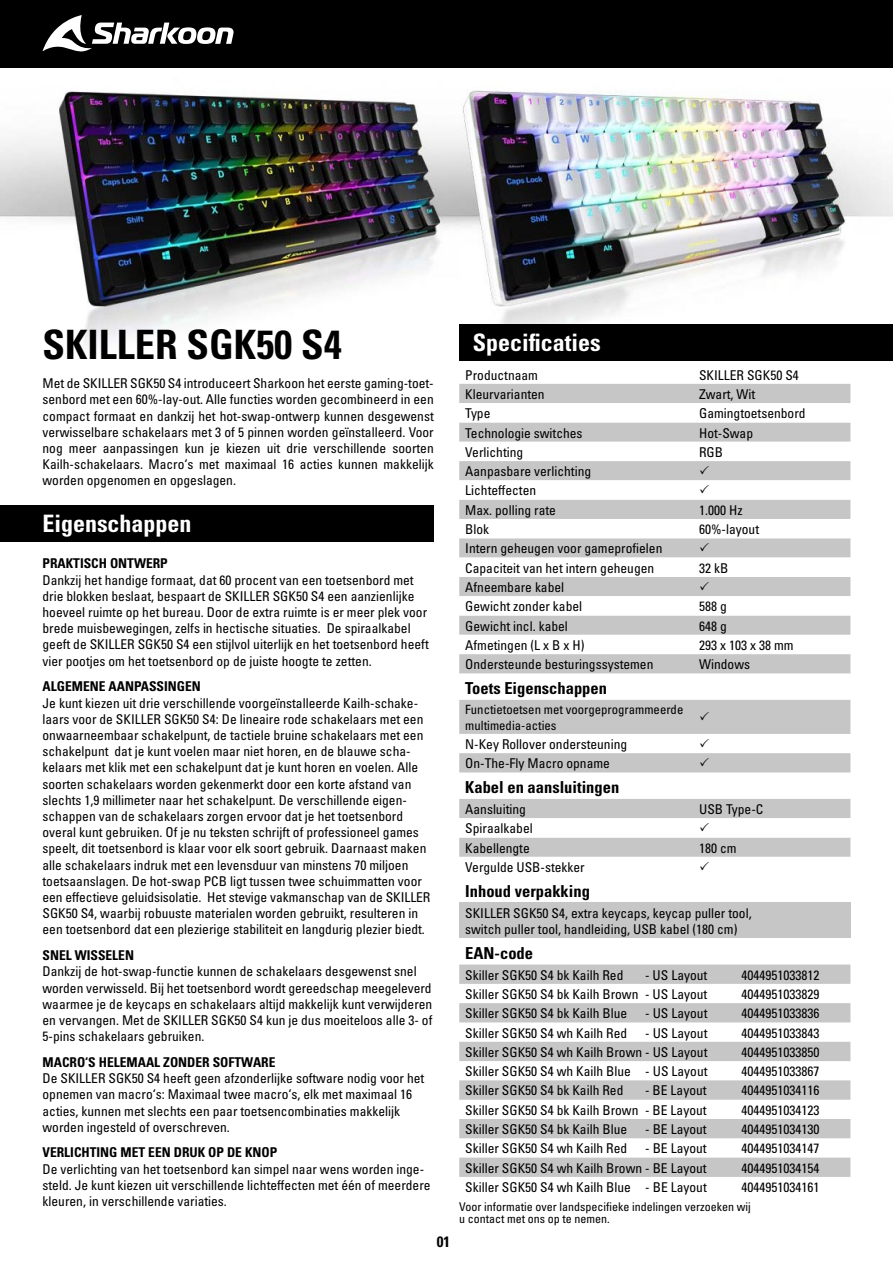
<style>
.page{position:relative;width:893px;height:1263px;background:#fff}
.page>*{position:absolute;margin:0;border:0;box-sizing:border-box;transform-origin:0 0}
.t1{font:40.5px "Univers LTCYR 67 Bold Cond";color:#000}
.t2{font:24px "Univers LTCYR 67 Bold Cond";color:#fff}
.t3{font:16.5px "Univers LTCYR 67 Bold Cond";color:#000}
.t4{font:15px "Univers LTCYR 67 Bold Cond";color:#000}
.t5{font:condensed 13.5px/16.2px "Univers LTCYR 57";color:#000}
.t6{font:13.5px "Univers LTCYR 67 Bold Cond";color:#000}
.t7{font:condensed 12.75px/15.3px "Univers LTCYR 57";color:#000}
.t8{font:condensed 12px/12px "Univers LTCYR 57";color:#000}
</style>
<div class="page">
<div style="left:0;top:0;width:893px;height:69px;background:#000"></div>
<svg style="left:43px;top:15px;width:191px;height:37px"></svg>
<img style="left:0;top:90px;width:893px;height:255px">
<div style="left:0;top:505px;width:434px;height:37px;background:#000"></div>
<div style="left:459px;top:324px;width:434px;height:37px;background:#000"></div>
<div style="left:459px;top:384px;width:391px;height:289px;background:#c6c6c6"></div>
<svg style="left:459px;top:403px;width:391px;height:193px"></svg>
<svg style="left:459px;top:596px;width:391px;height:58px"></svg>
<div style="left:459px;top:902px;width:391px;height:36px;background:#c6c6c6"></div>
<svg style="left:459px;top:964px;width:391px;height:213px;fill:#c6c6c6"></svg>
<svg style="left:700px;top:465px;width:9px;height:9px"></svg>
<svg style="left:700px;top:485px;width:9px;height:8px"></svg>
<svg style="left:700px;top:543px;width:9px;height:8px"></svg>
<svg style="left:700px;top:581px;width:9px;height:9px"></svg>
<svg style="left:459px;top:700px;width:391px;height:72px"></svg>
<svg style="left:459px;top:799px;width:391px;height:58px"></svg>
<h1 class="t1" style="left:43px;top:319px;width:301px">SKILLER SGK50 S4</h1>
<p class="t5" style="left:43px;top:375px;width:393px;text-align:justify">Met de SKILLER SGK50 S4 introduceert Sharkoon het eerste gaming-toet&shy;senbord met een 60%-lay-out. Alle functies worden gecombineerd in een compact formaat en dankzij het hot-swap-ontwerp kunnen desgewenst verwisselbare schakelaars met 3 of 5 pinnen worden geïnstalleerd. Voor nog meer aanpassingen kun je kiezen uit drie verschillende soorten Kailh-schakelaars. Macro‘s met maximaal 16 acties kunnen makkelijk worden opgenomen en opgeslagen.</p>
<h2 class="t2" style="left:43px;top:509px;width:150px">Eigenschappen</h2>
<p class="t6" style="left:43px;top:555px;width:127px">PRAKTISCH ONTWERP</p>
<p class="t5" style="left:43px;top:571px;width:388px">Dankzij het handige formaat, dat 60 procent van een toetsenbord met drie blokken beslaat, bespaart de SKILLER SGK50 S4 een aanzienlijke hoeveel ruimte op het bureau. Door de extra ruimte is er meer plek voor brede muisbewegingen, zelfs in hectische situaties. De spiraalkabel geeft de SKILLER SGK50 S4 een stijlvol uiterlijk en het toetsenbord heeft vier pootjes om het toetsenbord op de juiste hoogte te zetten.</p>
<p class="t6" style="left:43px;top:678px;width:160px">ALGEMENE AANPASSINGEN</p>
<p class="t5" style="left:43px;top:694px;width:389px">Je kunt kiezen uit drie verschillende voorgeïnstalleerde Kailh-schake&shy;laars voor de SKILLER SGK50 S4: De lineaire rode schakelaars met een onwaarneembaar schakelpunt, de tactiele bruine schakelaars met een schakelpunt dat je kunt voelen maar niet horen, en de blauwe scha&shy;kelaars met klik met een schakelpunt dat je kunt horen en voelen. Alle soorten schakelaars worden gekenmerkt door een korte afstand van slechts 1,9 millimeter naar het schakelpunt. De verschillende eigen&shy;schappen van de schakelaars zorgen ervoor dat je het toetsenbord overal kunt gebruiken. Of je nu teksten schrijft of professioneel games speelt, dit toetsenbord is klaar voor elk soort gebruik. Daarnaast maken alle schakelaars indruk met een levensduur van minstens 70 miljoen toetsaanslagen. De hot-swap PCB ligt tussen twee schuimmatten voor een effectieve geluidsisolatie. Het stevige vakmanschap van de SKILLER SGK50 S4, waarbij robuuste materialen worden gebruikt, resulteren in een toetsenbord dat een plezierige stabiliteit en langdurig plezier biedt.</p>
<p class="t6" style="left:43px;top:947px;width:93px">SNEL WISSELEN</p>
<p class="t5" style="left:43px;top:963px;width:391px">Dankzij de hot-swap-functie kunnen de schakelaars desgewenst snel worden verwisseld. Bij het toetsenbord wordt gereedschap meegeleverd waarmee je de keycaps en schakelaars altijd makkelijk kunt verwijderen en vervangen. Met de SKILLER SGK50 S4 kun je dus moeiteloos alle 3- of 5-pins schakelaars gebruiken.</p>
<p class="t6" style="left:43px;top:1054px;width:234px">MACRO‘S HELEMAAL ZONDER SOFTWARE</p>
<p class="t5" style="left:43px;top:1070px;width:383px">De SKILLER SGK50 S4 heeft geen afzonderlijke software nodig voor het opnemen van macro‘s: Maximaal twee macro‘s, elk met maximaal 16 acties, kunnen met slechts een paar toetsencombinaties makkelijk worden ingesteld of overschreven.</p>
<p class="t6" style="left:43px;top:1144px;width:236px">VERLICHTING MET EEN DRUK OP DE KNOP</p>
<p class="t5" style="left:43px;top:1160px;width:390px">De verlichting van het toetsenbord kan simpel naar wens worden inge&shy;steld. Je kunt kiezen uit verschillende lichteffecten met één of meerdere kleuren, in verschillende variaties.</p>
<p class="t4" style="left:437px;top:1232px;width:15px">01</p>
<h2 class="t2" style="left:473px;top:327px;width:130px">Specificaties</h2>
<p class="t5" style="left:465px;top:366px;width:74px">Productnaam</p>
<p class="t5" style="left:699px;top:366px;width:101px">SKILLER SGK50 S4</p>
<p class="t5" style="left:465px;top:386px;width:81px">Kleurvarianten</p>
<p class="t5" style="left:699px;top:386px;width:58px">Zwart, Wit</p>
<p class="t5" style="left:465px;top:405px;width:27px">Type</p>
<p class="t5" style="left:699px;top:405px;width:108px">Gamingtoetsenbord</p>
<p class="t5" style="left:465px;top:424px;width:119px">Technologie switches</p>
<p class="t5" style="left:699px;top:424px;width:55px">Hot-Swap</p>
<p class="t5" style="left:465px;top:443px;width:59px">Verlichting</p>
<p class="t5" style="left:699px;top:443px;width:26px">RGB</p>
<p class="t5" style="left:465px;top:461px;width:127px;line-height:19.4px">Aanpasbare verlichting<br>Lichteffecten<br>Max. polling rate</p>
<p class="t5" style="left:699px;top:501px;width:45px">1.000 Hz</p>
<p class="t5" style="left:465px;top:521px;width:25px">Blok</p>
<p class="t5" style="left:699px;top:521px;width:61px">60%-layout</p>
<p class="t5" style="left:465px;top:538px;width:199px;line-height:19.4px">Intern geheugen voor gameprofielen<br>Capaciteit van het intern geheugen</p>
<p class="t5" style="left:699px;top:559px;width:31px">32 kB</p>
<p class="t5" style="left:465px;top:577px;width:118px;line-height:19.4px">Afneembare kabel<br>Gewicht zonder kabel</p>
<p class="t5" style="left:699px;top:598px;width:29px">588 g</p>
<p class="t5" style="left:465px;top:617px;width:104px">Gewicht incl. kabel</p>
<p class="t5" style="left:699px;top:617px;width:29px">648 g</p>
<p class="t5" style="left:465px;top:637px;width:121px">Afmetingen (L x B x H)</p>
<p class="t5" style="left:699px;top:637px;width:96px">293 x 103 x 38 mm</p>
<p class="t5" style="left:465px;top:656px;width:190px">Ondersteunde besturingssystemen</p>
<p class="t5" style="left:699px;top:656px;width:52px">Windows</p>
<p class="t3" style="left:465px;top:678px;width:143px">Toets Eigenschappen</p>
<p class="t7" style="left:465px;top:702px;width:220px">Functietoetsen met voorgeprogrammeerde multimedia-acties</p>
<p class="t5" style="left:465px;top:734px;width:163px;line-height:19.4px">N-Key Rollover ondersteuning<br>On-The-Fly Macro opname</p>
<p class="t3" style="left:465px;top:777px;width:156px">Kabel en aansluitingen</p>
<p class="t5" style="left:465px;top:801px;width:62px">Aansluiting</p>
<p class="t5" style="left:699px;top:801px;width:66px">USB Type-C</p>
<p class="t5" style="left:465px;top:818px;width:69px;line-height:19.4px">Spiraalkabel<br>Kabellengte</p>
<p class="t5" style="left:699px;top:839px;width:39px">180 cm</p>
<p class="t5" style="left:465px;top:859px;width:121px">Vergulde USB-stekker</p>
<p class="t3" style="left:465px;top:881px;width:126px">Inhoud verpakking</p>
<p class="t5" style="left:465px;top:904px;width:288px">SKILLER SGK50 S4, extra keycaps, keycap puller tool, switch puller tool, handleiding, USB kabel (180 cm)</p>
<p class="t3" style="left:465px;top:942px;width:69px">EAN-code</p>
<p class="t5" style="left:465px;top:966px;width:160px">Skiller SGK50 S4 bk Kailh Red</p>
<p class="t5" style="left:645px;top:966px;width:64px">- US Layout</p>
<p class="t5" style="left:742px;top:966px;width:79px">4044951033812</p>
<p class="t5" style="left:465px;top:986px;width:244px">Skiller SGK50 S4 bk Kailh Brown - US Layout</p>
<p class="t5" style="left:742px;top:986px;width:79px">4044951033829</p>
<p class="t5" style="left:465px;top:1005px;width:163px">Skiller SGK50 S4 bk Kailh Blue</p>
<p class="t5" style="left:645px;top:1005px;width:64px">- US Layout</p>
<p class="t5" style="left:742px;top:1005px;width:79px">4044951033836</p>
<p class="t5" style="left:465px;top:1024px;width:163px">Skiller SGK50 S4 wh Kailh Red</p>
<p class="t5" style="left:645px;top:1024px;width:64px">- US Layout</p>
<p class="t5" style="left:742px;top:1024px;width:79px">4044951033843</p>
<p class="t5" style="left:465px;top:1043px;width:244px">Skiller SGK50 S4 wh Kailh Brown - US Layout</p>
<p class="t5" style="left:742px;top:1043px;width:79px">4044951033850</p>
<p class="t5" style="left:465px;top:1063px;width:244px">Skiller SGK50 S4 wh Kailh Blue - US Layout</p>
<p class="t5" style="left:742px;top:1063px;width:79px">4044951033867</p>
<p class="t5" style="left:465px;top:1082px;width:160px">Skiller SGK50 S4 bk Kailh Red</p>
<p class="t5" style="left:645px;top:1082px;width:63px">- BE Layout</p>
<p class="t5" style="left:742px;top:1082px;width:79px">4044951034116</p>
<p class="t5" style="left:465px;top:1101px;width:243px">Skiller SGK50 S4 bk Kailh Brown - BE Layout</p>
<p class="t5" style="left:742px;top:1101px;width:79px">4044951034123</p>
<p class="t5" style="left:465px;top:1121px;width:163px">Skiller SGK50 S4 bk Kailh Blue</p>
<p class="t5" style="left:645px;top:1121px;width:63px">- BE Layout</p>
<p class="t5" style="left:742px;top:1121px;width:79px">4044951034130</p>
<p class="t5" style="left:465px;top:1140px;width:163px">Skiller SGK50 S4 wh Kailh Red</p>
<p class="t5" style="left:645px;top:1140px;width:63px">- BE Layout</p>
<p class="t5" style="left:742px;top:1140px;width:79px">4044951034147</p>
<p class="t5" style="left:465px;top:1159px;width:243px">Skiller SGK50 S4 wh Kailh Brown - BE Layout</p>
<p class="t5" style="left:742px;top:1159px;width:79px">4044951034154</p>
<p class="t5" style="left:465px;top:1179px;width:243px">Skiller SGK50 S4 wh Kailh Blue - BE Layout</p>
<p class="t5" style="left:742px;top:1179px;width:79px">4044951034161</p>
<p class="t8" style="left:459px;top:1200px;width:293px">Voor informatie over landspecifieke indelingen verzoeken wij u contact met ons op te nemen.</p>
</div>
